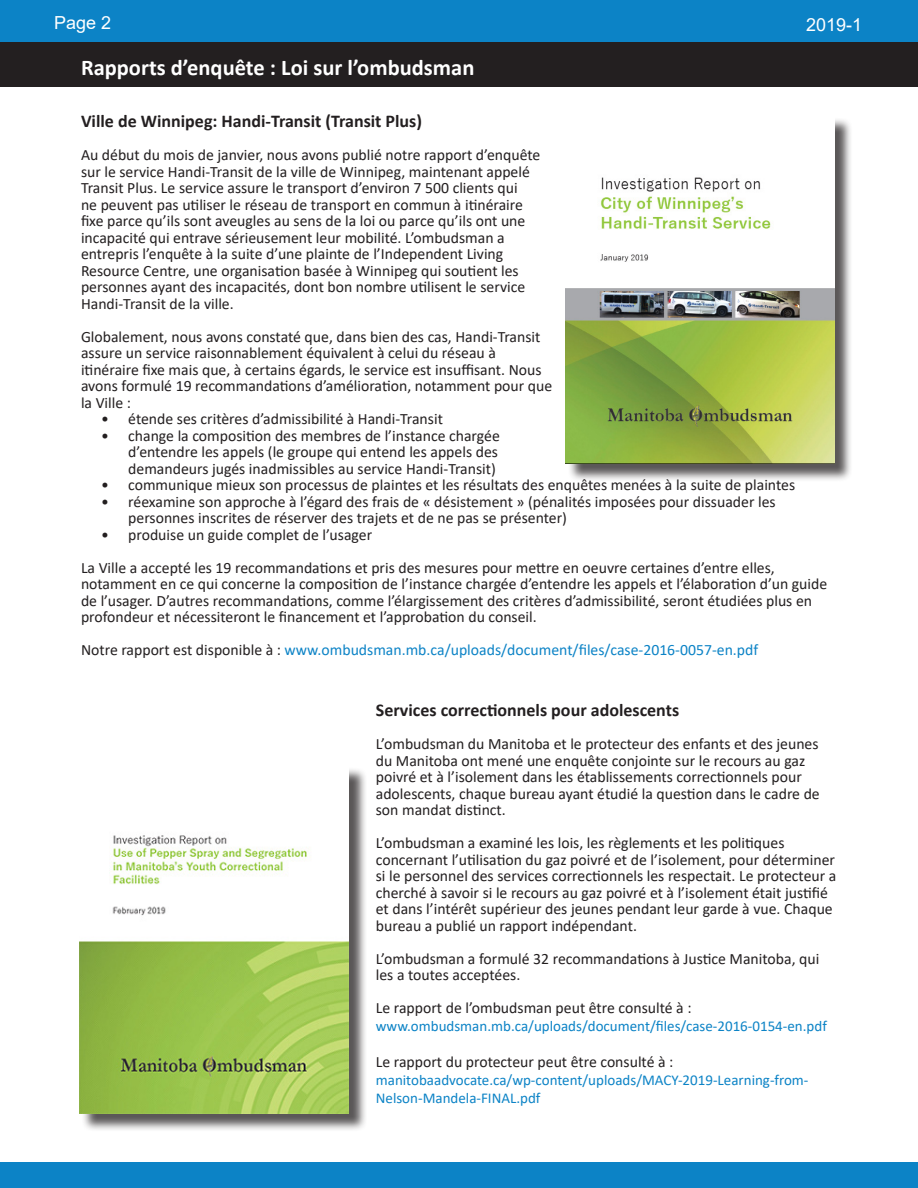
<style>
.page{position:relative;width:918px;height:1188px;background:#fff}
.page>*{position:absolute;margin:0;border:0;box-sizing:border-box;transform-origin:0 0}
.t1{font:700 22.5px "Calibri";color:#fff}
.t2{font:700 18px "Calibri";color:#231f20}
.t3{font:18px "Arial";color:#fff}
.t4{font:15.75px/16.5px "Calibri";color:#231f20}
.t5{font:15.75px "Calibri";color:#0c83c6}
.t6{font:15px/18px "Calibri";color:#0c83c6}
.s1{color:#231f20}
</style>
<div class="page">
<div style="left:0;top:40px;width:918px;height:47px;background:#231f20"></div>
<div style="left:0;top:0;width:918px;height:41px;background:#0c83c6"></div>
<div style="left:0;top:1163px;width:918px;height:25px;background:#0c83c6"></div>
<div style="left:568px;top:117px;width:285px;height:365px;background:#231f20;opacity:.75"></div>
<img style="left:566px;top:117px;width:268px;height:347px">
<div style="left:82px;top:767px;width:285px;height:365px;background:#231f20;opacity:.75"></div>
<img style="left:79px;top:767px;width:270px;height:346px">
<p class="t3" style="left:54px;top:11px;width:59px">Page 2</p>
<p class="t3" style="left:806px;top:12px;width:58px">2019-1</p>
<p class="t1" style="left:81px;top:52px;width:395px">Rapports d’enquête : Loi sur l’ombudsman</p>
<p class="t2" style="left:81px;top:108px;width:343px">Ville de Winnipeg: Handi-Transit (Transit Plus)</p>
<p class="t4" style="left:81px;top:146px;width:461px">Au début du mois de janvier, nous avons publié notre rapport d’enquête sur le service Handi-Transit de la ville de Winnipeg, maintenant appelé Transit Plus. Le service assure le transport d’environ 7 500 clients qui<br>ne peuvent pas utiliser le réseau de transport en commun à itinéraire fixe parce qu’ils sont aveugles au sens de la loi ou parce qu’ils ont une incapacité qui entrave sérieusement leur mobilité. L’ombudsman a entrepris l’enquête à la suite d’une plainte de l’Independent Living Resource Centre, une organisation basée à Winnipeg qui soutient les personnes ayant des incapacités, dont bon nombre utilisent le service Handi-Transit de la ville.</p>
<p class="t4" style="left:81px;top:328px;width:473px">Globalement, nous avons constaté que, dans bien des cas, Handi-Transit assure un service raisonnablement équivalent à celui du réseau à itinéraire fixe mais que, à certains égards, le service est insuffisant. Nous avons formulé 19 recommandations d’amélioration, notamment pour que la Ville :</p>
<p class="t4" style="left:101px;top:410px;width:343px">• étende ses critères d’admissibilité à Handi-Transit</p>
<p class="t4" style="left:128px;top:427px;width:373px;text-align:justify;text-indent:-27px">• change la composition des membres de l’instance chargée d’entendre les appels (le groupe qui entend les appels des demandeurs jugés inadmissibles au service Handi-Transit)</p>
<p class="t4" style="left:101px;top:476px;width:695px">• communique mieux son processus de plaintes et les résultats des enquêtes menées à la suite de plaintes</p>
<p class="t4" style="left:128px;top:493px;width:649px;text-indent:-27px">• réexamine son approche à l’égard des frais de « désistement » (pénalités imposées pour dissuader les personnes inscrites de réserver des trajets et de ne pas se présenter)</p>
<p class="t4" style="left:101px;top:526px;width:272px">• produise un guide complet de l’usager</p>
<p class="t4" style="left:81px;top:559px;width:748px">La Ville a accepté les 19 recommandations et pris des mesures pour mettre en oeuvre certaines d’entre elles, notamment en ce qui concerne la composition de l’instance chargée d’entendre les appels et l’élaboration d’un guide de l’usager. D’autres recommandations, comme l’élargissement des critères d’admissibilité, seront étudiées plus en profondeur et nécessiteront le financement et l’approbation du conseil.</p>
<p class="t5" style="left:81px;top:639px;width:679px"><span class="s1">Notre rapport est disponible à :</span> www.ombudsman.mb.ca/uploads/document/files/case-2016-0057-en.pdf</p>
<p class="t2" style="left:376px;top:698px;width:305px">Services correctionnels pour adolescents</p>
<p class="t4" style="left:376px;top:735px;width:445px">L’ombudsman du Manitoba et le protecteur des enfants et des jeunes du Manitoba ont mené une enquête conjointe sur le recours au gaz poivré et à l’isolement dans les établissements correctionnels pour adolescents, chaque bureau ayant étudié la question dans le cadre de son mandat distinct.</p>
<p class="t4" style="left:376px;top:834px;width:462px">L’ombudsman a examiné les lois, les règlements et les politiques concernant l’utilisation du gaz poivré et de l’isolement, pour déterminer si le personnel des services correctionnels les respectait. Le protecteur a cherché à savoir si le recours au gaz poivré et à l’isolement était justifié et dans l’intérêt supérieur des jeunes pendant leur garde à vue. Chaque bureau a publié un rapport indépendant.</p>
<p class="t4" style="left:376px;top:950px;width:445px">L’ombudsman a formulé 32 recommandations à Justice Manitoba, qui les a toutes acceptées.</p>
<p class="t4" style="left:376px;top:999px;width:317px">Le rapport de l’ombudsman peut être consulté à :</p>
<p class="t6" style="left:376px;top:1017px;width:453px">www.ombudsman.mb.ca/uploads/document/files/case-2016-0154-en.pdf</p>
<p class="t4" style="left:376px;top:1053px;width:299px">Le rapport du protecteur peut être consulté à :</p>
<p class="t6" style="left:376px;top:1071px;width:434px">manitobaadvocate.ca/wp-content/uploads/MACY-2019-Learning-from-<br>Nelson-Mandela-FINAL.pdf</p>
</div>
